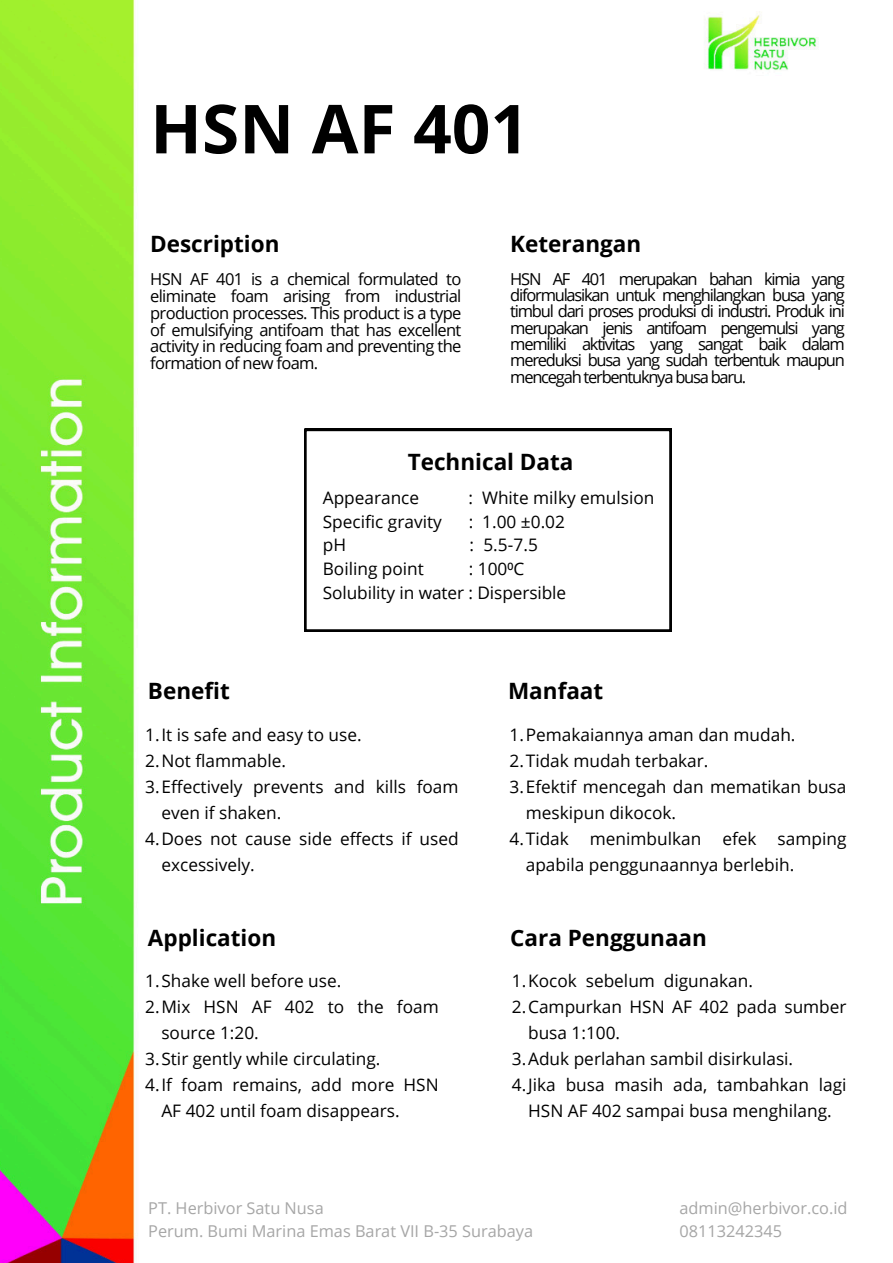
<style>
.page{position:relative;width:893px;height:1263px;background:#fff}
.page>*{position:absolute;margin:0;border:0;box-sizing:border-box;transform-origin:0 0}
.t1{font:700 67.65px "Open Sans";color:#000}
.t2{font:700 22.5px "Open Sans";color:#000}
.t3{font:17.25px/25.9px "Open Sans";color:#000}
.t4{font:16.5px/16.4px "Open Sans";letter-spacing:-.055em;color:#000;text-align:justify}
.t5{font:16.27px "Open Sans";color:#a6a6a6}
</style>
<div class="page">
<img style="left:0;top:0;width:818px;height:1263px">
<svg style="left:304px;top:429px;width:367px;height:202px"></svg>
<h2 class="t1" style="left:150px;top:81px;width:380px">HSN AF 401</h2>
<p class="t2" style="left:150px;top:228px;width:131px">Description</p>
<p class="t2" style="left:510px;top:228px;width:132px">Keterangan</p>
<p class="t4" style="left:510px;top:270px;width:336px">HSN AF 401 merupakan bahan kimia yang diformulasikan untuk menghilangkan busa yang timbul dari proses produksi di industri. Produk ini merupakan jenis antifoam pengemulsi yang memiliki aktivitas yang sangat baik dalam mereduksi busa yang sudah terbentuk maupun mencegah terbentuknya busa baru.</p>
<p class="t4" style="left:150px;top:270px;width:313px;line-height:16.9px">HSN AF 401 is a chemical formulated to eliminate foam arising from industrial production processes. This product is a type of emulsifying antifoam that has excellent activity in reducing foam and preventing the formation of new foam.</p>
<p class="t2" style="left:408px;top:446px;width:167px">Technical Data</p>
<h1 class="t3" style="left:323px;top:484px;width:98px">Appearance</h1>
<h1 class="t3" style="left:468px;top:484px;width:187px">: White milky emulsion</h1>
<h2 class="t3" style="left:323px;top:508px;width:121px">Specific gravity</h2>
<h2 class="t3" style="left:469px;top:508px;width:98px">: 1.00 ±0.02</h2>
<p class="t3" style="left:323px;top:532px;width:25px">pH</p>
<p class="t3" style="left:469px;top:532px;width:70px">: 5.5-7.5</p>
<h2 class="t3" style="left:323px;top:555px;width:103px">Boiling point</h2>
<h2 class="t3" style="left:469px;top:555px;width:57px">: 100⁰C</h2>
<p class="t3" style="left:323px;top:579px;width:245px">Solubility in water : Dispersible</p>
<p class="t2" style="left:148px;top:674px;width:83px">Benefit</p>
<h2 class="t3" style="left:145px;top:722px;width:218px">1.It is safe and easy to use.</h2>
<h2 class="t3" style="left:145px;top:748px;width:142px">2.Not flammable.</h2>
<p class="t3" style="left:161px;top:773px;width:299px;text-indent:-16px">3.Effectively prevents and kills foam even if shaken.</p>
<p class="t3" style="left:161px;top:825px;width:299px;text-indent:-16px">4.Does not cause side effects if used excessively.</p>
<h2 class="t2" style="left:508px;top:674px;width:97px">Manfaat</h2>
<p class="t3" style="left:509px;top:722px;width:287px">1.Pemakaiannya aman dan mudah.</p>
<p class="t3" style="left:509px;top:748px;width:200px">2.Tidak mudah terbakar.</p>
<p class="t3" style="left:526px;top:773px;width:322px;text-indent:-16px">3.Efektif mencegah dan mematikan busa meskipun dikocok.</p>
<p class="t3" style="left:526px;top:825px;width:322px;text-indent:-16px">4.Tidak menimbulkan efek samping apabila penggunaannya berlebih.</p>
<p class="t2" style="left:148px;top:922px;width:130px">Application</p>
<p class="t2" style="left:510px;top:922px;width:198px">Cara Penggunaan</p>
<p class="t3" style="left:145px;top:967px;width:198px">1.Shake well before use.</p>
<p class="t3" style="left:161px;top:993px;width:279px;text-indent:-16px">2.Mix HSN AF 402 to the foam source 1:20.</p>
<p class="t3" style="left:145px;top:1045px;width:237px">3.Stir gently while circulating.</p>
<p class="t3" style="left:161px;top:1071px;width:279px;text-indent:-16px">4.If foam remains, add more HSN<br>AF 402 until foam disappears.</p>
<p class="t3" style="left:512px;top:967px;width:242px">1.Kocok sebelum digunakan.</p>
<p class="t3" style="left:528px;top:993px;width:320px;text-indent:-16px">2.Campurkan HSN AF 402 pada sumber busa 1:100.</p>
<p class="t3" style="left:512px;top:1045px;width:283px">3.Aduk perlahan sambil disirkulasi.</p>
<p class="t3" style="left:512px;top:1071px;width:336px;text-align:center">4.Jika busa masih ada, tambahkan lagi<br>HSN AF 402 sampai busa menghilang.</p>
<p class="t5" style="left:148px;top:1197px;width:177px">PT. Herbivor Satu Nusa</p>
<h2 class="t5" style="left:148px;top:1220px;width:386px">Perum. Bumi Marina Emas Barat VII B-35 Surabaya</h2>
<p class="t5" style="left:679px;top:1197px;width:170px">admin@herbivor.co.id</p>
<p class="t5" style="left:679px;top:1220px;width:104px">08113242345</p>
</div>
